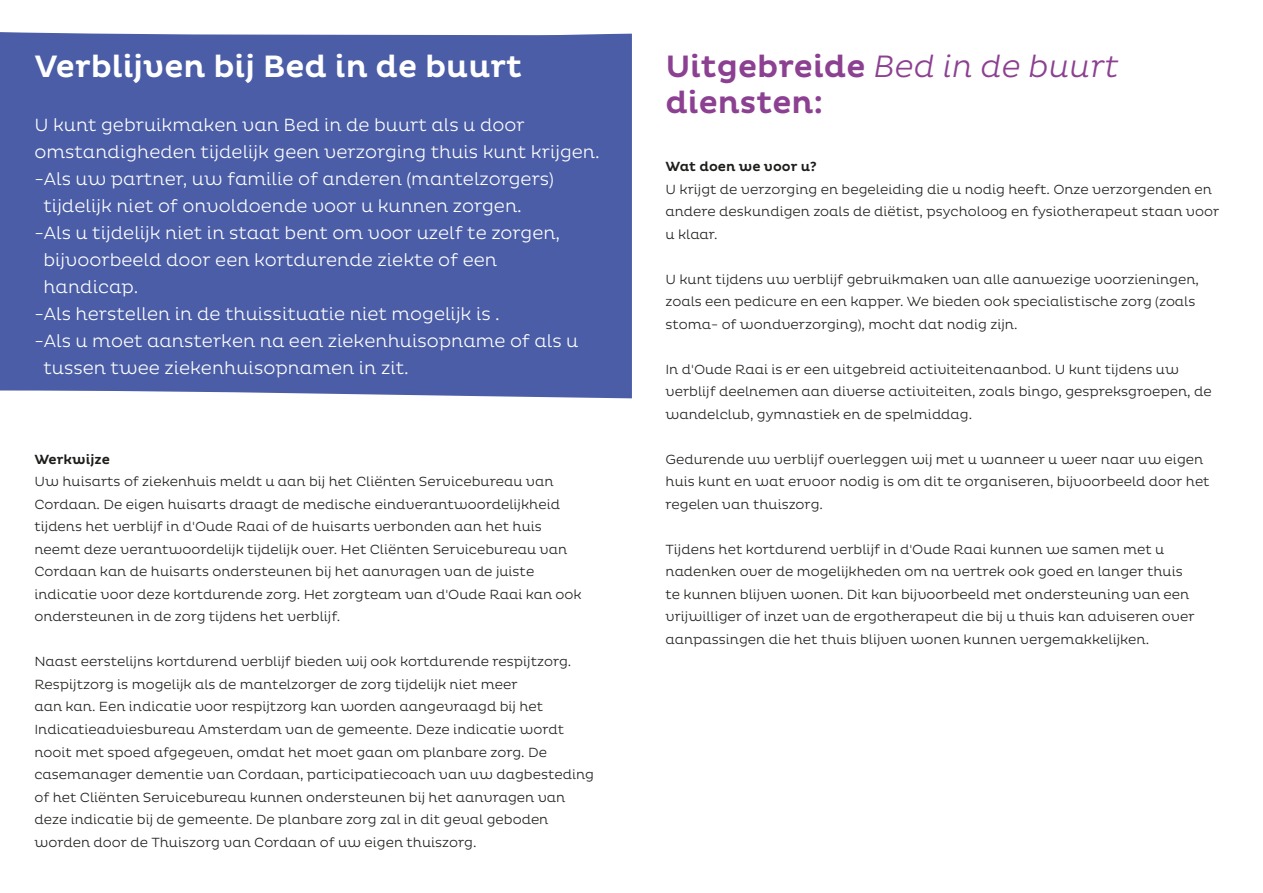
<style>
.page{position:relative;width:1263px;height:893px;background:#fff}
.page>*{position:absolute;margin:0;border:0;box-sizing:border-box;transform-origin:0 0}
.t1{font:500 31.5px/36px "Pluto";color:#8c4091}
.t2{font:500 31.5px "Pluto";color:#fff}
.t3{font:300 18px "Pluto";color:#fff}
.t4{font:300 13.5px/22.5px "Pluto";color:#1d1d1b}
.t5{font:500 13.5px "Pluto";color:#1d1d1b}
.s1{font-weight:300;font-style:italic}
</style>
<div class="page">
<div style="left:0;top:32px;width:632px;height:366px;background:#4a5da6"></div>
<h1 class="t2" style="left:34px;top:48px;width:489px">Verblijven bij Bed in de buurt</h1>
<h2 class="t3" style="left:34px;top:115px;width:492px">U kunt gebruikmaken van Bed in de buurt als u door</h2>
<h2 class="t3" style="left:34px;top:142px;width:567px">omstandigheden tijdelijk geen verzorging thuis kunt krijgen.</h2>
<h2 class="t3" style="left:34px;top:169px;width:521px">-Als uw partner, uw familie of anderen (mantelzorgers)</h2>
<h2 class="t3" style="left:43px;top:196px;width:480px">tijdelijk niet of onvoldoende voor u kunnen zorgen.</h2>
<h2 class="t3" style="left:34px;top:223px;width:527px">-Als u tijdelijk niet in staat bent om voor uzelf te zorgen,</h2>
<h2 class="t3" style="left:43px;top:250px;width:455px">bijvoorbeeld door een kortdurende ziekte of een</h2>
<h2 class="t3" style="left:43px;top:277px;width:97px">handicap.</h2>
<h2 class="t3" style="left:34px;top:304px;width:467px">-Als herstellen in de thuissituatie niet mogelijk is .</h2>
<h2 class="t3" style="left:34px;top:331px;width:545px">-Als u moet aansterken na een ziekenhuisopname of als u</h2>
<h2 class="t3" style="left:43px;top:358px;width:367px">tussen twee ziekenhuisopnamen in zit.</h2>
<p class="t5" style="left:34px;top:452px;width:77px">Werkwijze</p>
<p class="t4" style="left:34px;top:471px;width:549px">Uw huisarts of ziekenhuis meldt u aan bij het Cliënten Servicebureau van Cordaan. De eigen huisarts draagt de medische eindverantwoordelijkheid tijdens het verblijf in d'Oude Raai of de huisarts verbonden aan het huis neemt deze verantwoordelijk tijdelijk over. Het Cliënten Servicebureau van Cordaan kan de huisarts ondersteunen bij het aanvragen van de juiste indicatie voor deze kortdurende zorg. Het zorgteam van d'Oude Raai kan ook ondersteunen in de zorg tijdens het verblijf.</p>
<p class="t4" style="left:34px;top:651px;width:561px">Naast eerstelijns kortdurend verblijf bieden wij ook kortdurende respijtzorg.<br>Respijtzorg is mogelijk als de mantelzorger de zorg tijdelijk niet meer<br>aan kan. Een indicatie voor respijtzorg kan worden aangevraagd bij het Indicatieadviesbureau Amsterdam van de gemeente. Deze indicatie wordt nooit met spoed afgegeven, omdat het moet gaan om planbare zorg. De casemanager dementie van Cordaan, participatiecoach van uw dagbesteding of het Cliënten Servicebureau kunnen ondersteunen bij het aanvragen van deze indicatie bij de gemeente. De planbare zorg zal in dit geval geboden worden door de Thuiszorg van Cordaan of uw eigen thuiszorg.</p>
<h1 class="t1" style="left:665px;top:49px;width:455px">Uitgebreide <span class="s1">Bed in de buurt </span>diensten:</h1>
<p class="t5" style="left:665px;top:159px;width:153px">Wat doen we voor u?</p>
<p class="t4" style="left:665px;top:178px;width:555px">U krijgt de verzorging en begeleiding die u nodig heeft. Onze verzorgenden en andere deskundigen zoals de diëtist, psycholoog en fysiotherapeut staan voor u klaar.</p>
<p class="t4" style="left:665px;top:268px;width:535px">U kunt tijdens uw verblijf gebruikmaken van alle aanwezige voorzieningen, zoals een pedicure en een kapper. We bieden ook specialistische zorg (zoals stoma- of wondverzorging), mocht dat nodig zijn.</p>
<p class="t4" style="left:665px;top:358px;width:548px">In d'Oude Raai is er een uitgebreid activiteitenaanbod. U kunt tijdens uw verblijf deelnemen aan diverse activiteiten, zoals bingo, gespreksgroepen, de wandelclub, gymnastiek en de spelmiddag.</p>
<p class="t4" style="left:665px;top:448px;width:546px">Gedurende uw verblijf overleggen wij met u wanneer u weer naar uw eigen huis kunt en wat ervoor nodig is om dit te organiseren, bijvoorbeeld door het regelen van thuiszorg.</p>
<p class="t4" style="left:665px;top:538px;width:531px">Tijdens het kortdurend verblijf in d'Oude Raai kunnen we samen met u nadenken over de mogelijkheden om na vertrek ook goed en langer thuis te kunnen blijven wonen. Dit kan bijvoorbeeld met ondersteuning van een vrijwilliger of inzet van de ergotherapeut die bij u thuis kan adviseren over aanpassingen die het thuis blijven wonen kunnen vergemakkelijken.</p>
</div>
